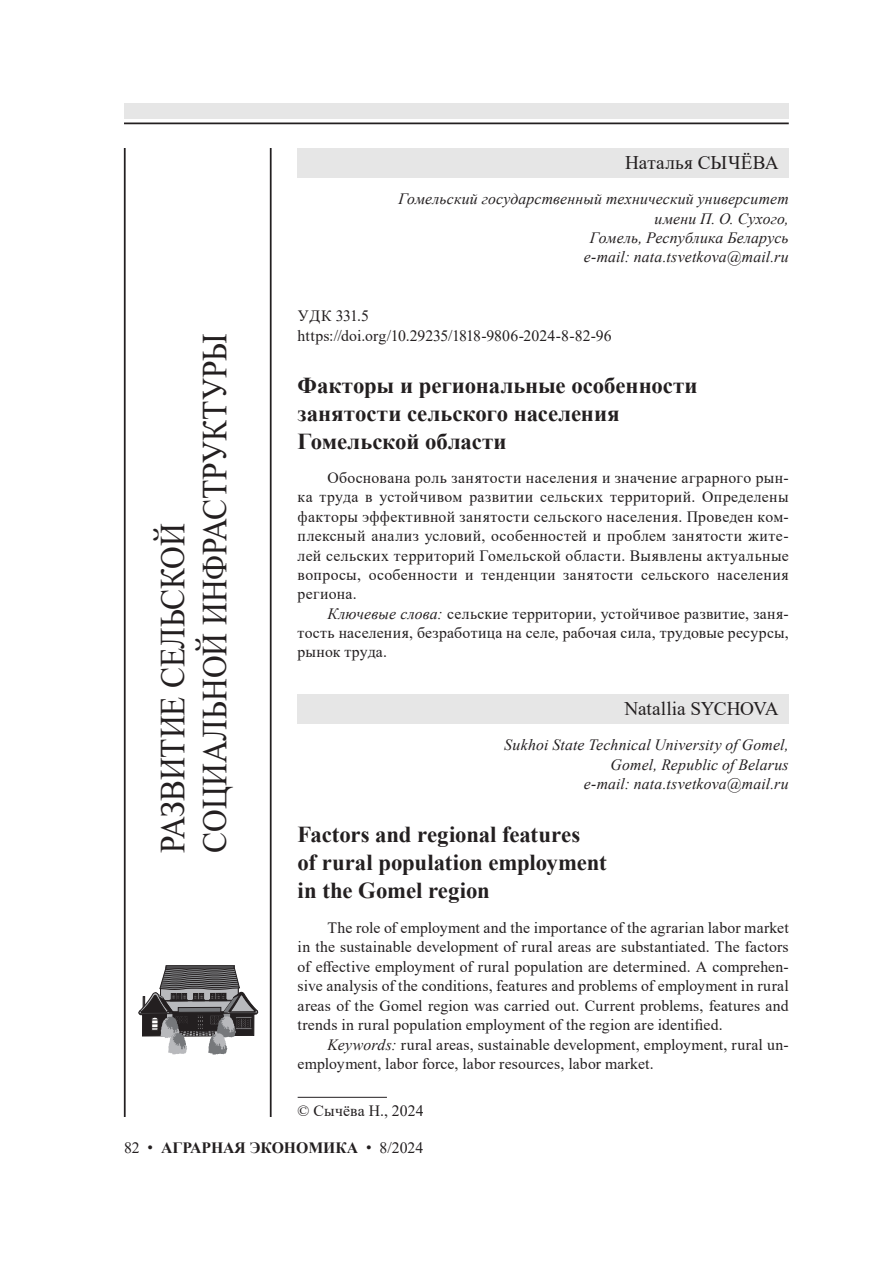
<style>
.page{position:relative;width:888px;height:1285px;background:#fff}
.page>*{position:absolute;margin:0;border:0;box-sizing:border-box;transform-origin:0 0}
.t1{font:35px/42px "Times New Roman";color:#231f20;scale:.9 1}
.Назв_статьи_с_УДК{font:700 22.75px/27.8px "Times New Roman";color:#231f20}
.Назв_статьи_англ{font:700 22.75px/28px "Times New Roman";letter-spacing:-.005em;color:#231f20}
.Автор{font:19.25px "Times New Roman";color:#231f20}
.АННОТАЦИЯ_англ{font:15.75px/19.6px "Times New Roman";letter-spacing:.01em;color:#231f20;text-align:justify}
.АННОТАЦИЯ_рус{font:15.75px/19.4px "Times New Roman";letter-spacing:.015em;color:#231f20;text-align:justify}
.Институт_рус{font:italic 15.75px/19.4px "Times New Roman";letter-spacing:.01em;color:#231f20;text-align:right}
.Институт_англ{font:italic 15.75px/19.6px "Times New Roman";letter-spacing:.01em;color:#231f20;text-align:right}
.https___doi_org{font:15.75px "Times New Roman";color:#231f20}
.t2{font:700 15.75px "Times New Roman";color:#231f20}
.Сноска{font:15.75px "Times New Roman";letter-spacing:.005em;color:#231f20}
.УДК{font:15.75px "Times New Roman";letter-spacing:-.005em;color:#231f20}
.s1{font-style:italic}
.s2{font-weight:400}
.s3{font-family:"Arial";font-weight:400}
</style>
<div class="page">
<div style="left:124px;top:103px;width:665px;height:15px;background:#e6e6e6"></div>
<hr style="left:124px;top:122px;width:665px;height:2px;background:#231f20">
<svg style="left:138px;top:966px;width:121px;height:89px"></svg>
<hr style="left:124px;top:149px;width:2px;height:967px;background:#231f20">
<hr style="left:270px;top:149px;width:2px;height:967px;background:#231f20">
<div style="left:298px;top:149px;width:491px;height:29px;background:#e6e6e6"></div>
<div style="left:298px;top:694px;width:491px;height:29px;background:#e6e6e6"></div>
<hr style="left:298px;top:1097px;width:89px;height:1px;background:#231f20">
<h1 class="t1" style="left:151px;top:852px;width:579px;rotate:-90deg">РАЗВИТИЕ СЕЛЬСКОЙ<br>СОЦИАЛЬНОЙ ИНФРАСТРУКТУРЫ</h1>
<p class="Автор" style="left:625px;top:149px;width:155px">Наталья СЫЧЁВА</p>
<p class="Институт_рус" style="left:398px;top:189px;width:392px">Гомельский государственный технический университет имени П. О. Сухого,<br>Гомель, Республика Беларусь<br>e-mail: nata.tsvetkova@mail.ru</p>
<p class="УДК" style="left:298px;top:305px;width:73px">УДК 331.5</p>
<p class="https___doi_org" style="left:298px;top:324px;width:315px">https://doi.org/10.29235/1818-9806-2024-8-82-96</p>
<p class="Назв_статьи_с_УДК" style="left:298px;top:371px;width:402px">Факторы и региональные особенности занятости сельского населения<br>Гомельской области<sup>6</sup></p>
<p class="АННОТАЦИЯ_рус" style="left:298px;top:468px;width:493px;text-indent:30px">Обоснована роль занятости населения и значение аграрного рын&shy;ка труда в устойчивом развитии сельских территорий. Определены факторы эффективной занятости сельского населения. Проведен ком&shy;плексный анализ условий, особенностей и проблем занятости жите&shy;лей сельских территорий Гомельской области. Выявлены актуальные вопросы, особенности и тенденции занятости сельского населения региона.</p>
<p class="АННОТАЦИЯ_рус" style="left:298px;top:603px;width:493px;text-indent:30px"><span class="s1">Ключевые слова:</span> сельские территории, устойчивое развитие, заня&shy;тость населения, безработица на селе, рабочая сила, трудовые ресурсы, рынок труда.</p>
<p class="Автор" style="left:624px;top:695px;width:156px">Natallia SYCHOVA</p>
<p class="Институт_англ" style="left:504px;top:735px;width:286px">Sukhoi State Technical University of Gomel,<br>Gomel, Republic of Belarus<br>е-mail: nata.tsvetkova@mail.ru</p>
<p class="Назв_статьи_англ" style="left:298px;top:820px;width:310px">Factors and regional features<br>of rural population employment in the Gomel region</p>
<p class="АННОТАЦИЯ_англ" style="left:298px;top:917px;width:493px;text-indent:30px">The role of employment and the importance of the agrarian labor market in the sustainable development of rural areas are substantiated. The factors of effective employment of rural population are determined. A comprehen&shy;sive analysis of the conditions, features and problems of employment in rural areas of the Gomel region was carried out. Current problems, features and trends in rural population employment of the region are identified.</p>
<p class="АННОТАЦИЯ_англ" style="left:298px;top:1034px;width:493px;text-indent:30px"><span class="s1">Keywords:</span> rural areas, sustainable development, employment, rural un&shy;employment, labor force, labor resources, labor market.</p>
<p class="Сноска" style="left:298px;top:1100px;width:127px">© Сычёва Н., 2024</p>
<p class="t2" style="left:124px;top:1136px;width:301px"><span class="s2">82</span> <span class="s3">•</span> АГРАРНАЯ ЭКОНОМИКА <span class="s3">•</span> <span class="s2">8/2024</span></p>
</div>
